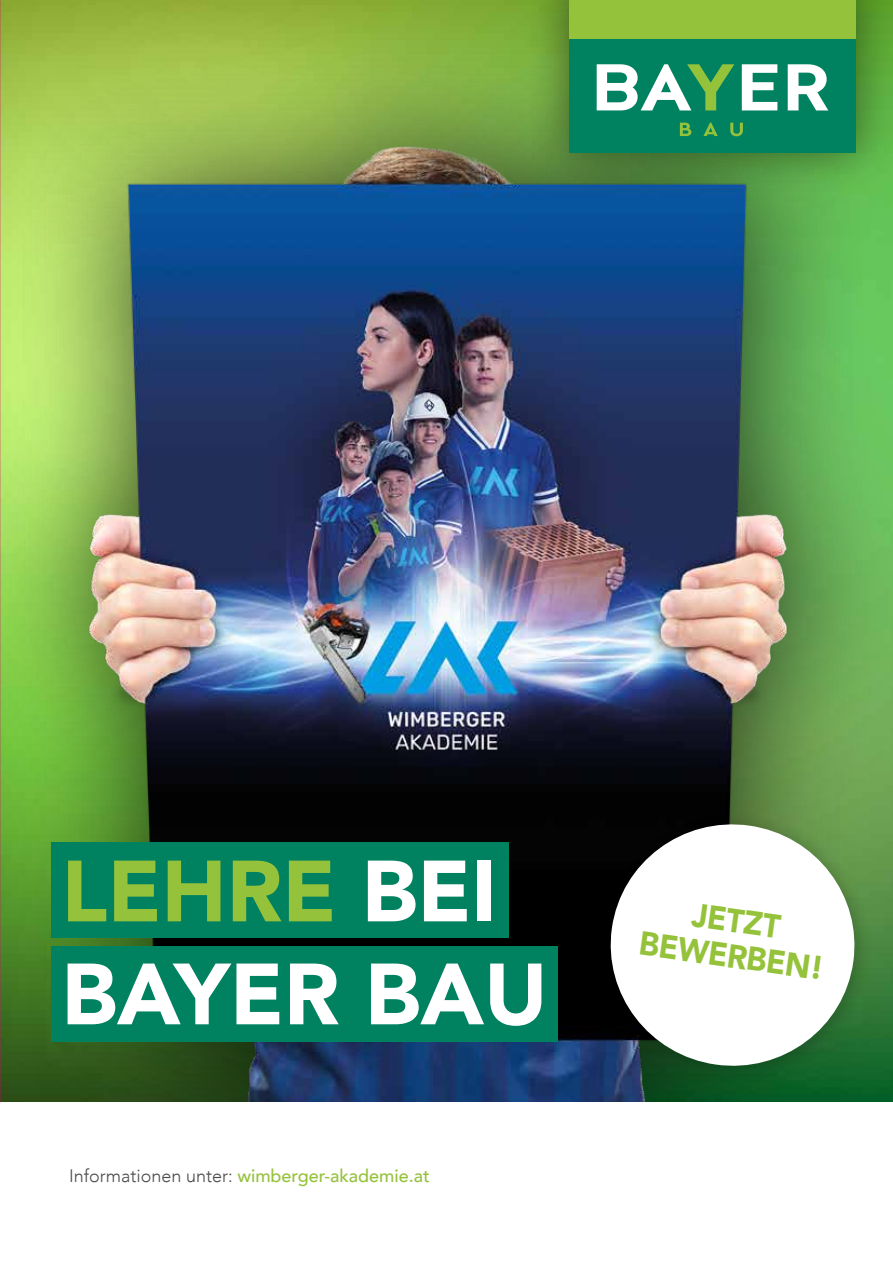
<style>
.page{position:relative;width:893px;height:1263px;background:#fff}
.page>*{position:absolute;margin:0;border:0;box-sizing:border-box;transform-origin:0 0}
.t1{font:900 85.8px/102.9px "Avenir";color:#fff}
.t2{font:900 33.3px/35.5px "Avenir";color:#95c23b;text-align:center;scale:.93 1}
.t3{font:500 18px "Avenir";color:#95c23b}
.s1{color:#95c23b}
.s2{font-weight:300;color:#4a4a49}
</style>
<div class="page">
<div style="left:0;top:22px;width:893px;height:1209px;background:#000;opacity:.75"></div>
<img style="left:113px;top:70px;width:737px;height:1032px">
<div style="left:51px;top:843px;width:458px;height:95px;background:#008261"></div>
<div style="left:51px;top:947px;width:506px;height:95px;background:#008261"></div>
<div style="left:598px;top:812px;width:275px;height:273px;background:#000;opacity:.2"></div>
<svg style="left:603px;top:816px;width:259px;height:258px"></svg>
<div style="left:0;top:1103px;width:893px;height:160px;background:#fff"></div>
<div style="left:525px;top:0;width:368px;height:196px;background:#000;opacity:.48"></div>
<div style="left:569px;top:38px;width:287px;height:115px;background:#008261"></div>
<div style="left:569px;top:0;width:287px;height:38px;background:#95c23b"></div>
<svg style="left:680px;top:122px;width:63px;height:14px"></svg>
<svg style="left:597px;top:64px;width:231px;height:46px"></svg>
<div style="left:0;top:0;width:6px;height:196px;background:#8ba831"></div>
<img style="left:0;top:17px;width:113px;height:1085px">
<h1 class="t1" style="left:61px;top:838px;width:488px"><span class="s1">LEHRE</span> BEI<br>BAYER BAU</h1>
<p class="t3" style="left:69px;top:1160px;width:362px"><span class="s2">Informationen unter:</span> wimberger-akademie.at</p>
<h2 class="t2" style="left:647px;top:889px;width:202px;rotate:8deg">JETZT<br>BEWERBEN!</h2>
</div>
